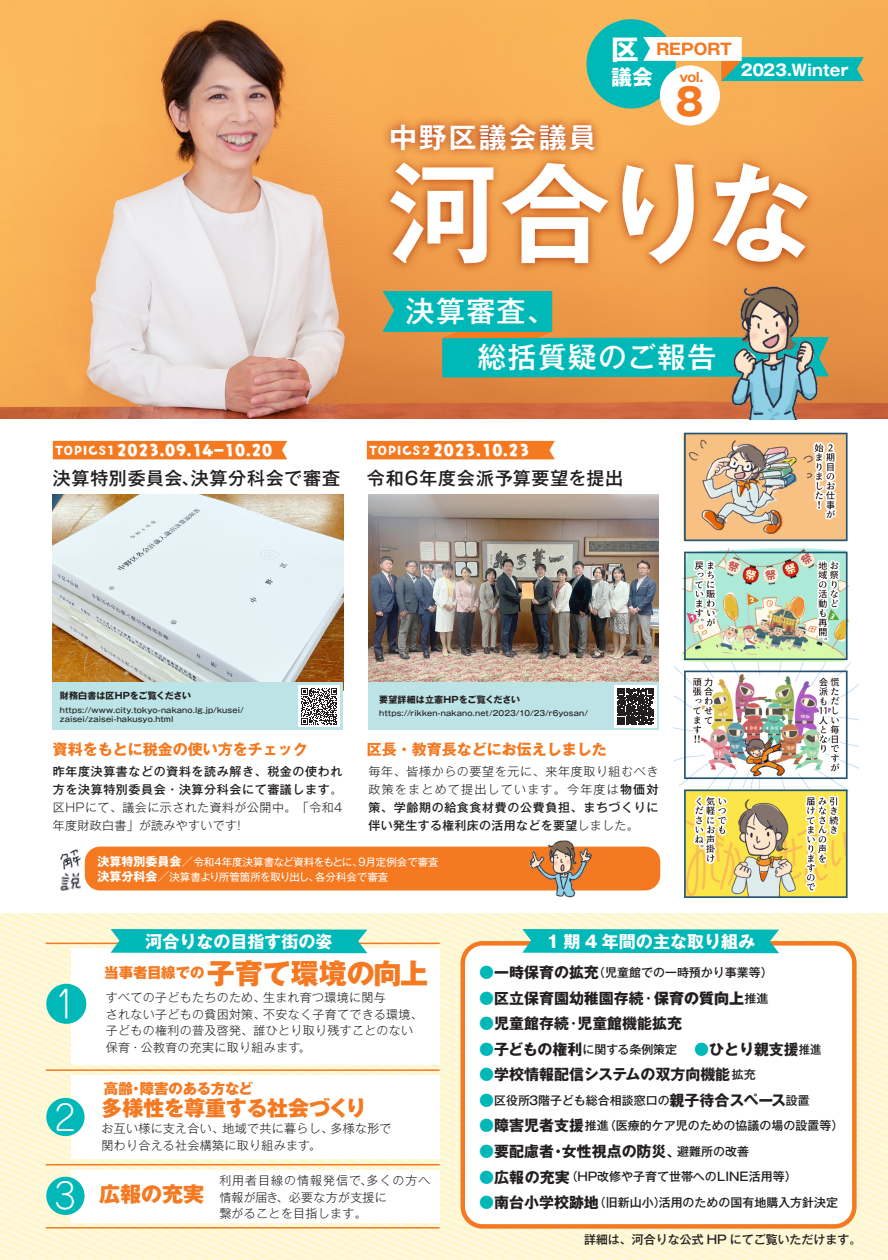
<style>
.page{position:relative;width:888px;height:1260px;background:#fff}
.page>*{position:absolute;margin:0;border:0;box-sizing:border-box;transform-origin:0 0}
.t1{font:700 108.75px "Gothic MB101 Pro De";color:#fff}
.t2{font:700 37.2px "Gothic MB101 Pro";color:#f47921}
.t3{font:300 36.45px "Jun 101 Pro";color:#fff}
.t4{font:300 34.8px "Jun 101 Pro";color:#fff}
.t5{font:500 28.8px/45.6px "Gothic MB101 Pro";letter-spacing:.05em;color:#fff}
.t6{font:800 28.05px "Gothic MB101 Pro";color:#f47921}
.t7{font:700 27.9px "Gothic MB101 Pro De";letter-spacing:.075em;color:#fff}
.t8{font:700 27.9px "Gothic MB101 Pro";color:#fff}
.t9{font:800 21px "Gothic MB101 Pro";color:#f47921}
.t10{font:700 20.85px "Gothic MB101 Pro";color:#fff}
.t11{font:500 18px "Gothic MB101 Pro";letter-spacing:.04em;color:#231f20}
.t12{font:700 16.95px "Gothic MB101 Pro";color:#fff}
.t13{font:700 15.6px "Gothic MB101 Pro";color:#fff}
.t14{font:700 15.6px "Gothic MB101 Pro";color:#f47921}
.t15{font:700 15px "Gothic MB101 Pro";color:#231f20}
.t16{font:700 15px "Gothic MB101 Pro";color:#f47921}
.t17{font:14.85px "NIS JYAUN P 83 pv RKSJ H";color:#fff}
.t18{font:800 14.4px "Gothic MB101 Pro";letter-spacing:-.005em;color:#f47921}
.t19{font:700 12.75px "Gothic MB101 Pro";color:#f47921}
.t20{font:300 12px/16.5px "Gothic MB101 Pro";letter-spacing:.025em;color:#231f20}
.t21{font:500 12px/18px "Gothic MB101 Pro";color:#231f20;text-align:justify}
.t22{font:10.5px/15px "Gothic MB101 Pro";letter-spacing:-.005em;color:#fff}
.t23{font:700 9px "Gothic MB101 Pro";letter-spacing:.01em;color:#231f20}
.t24{font:500 7.5px/9px "Gothic MB101 Pro";letter-spacing:.015em;color:#231f20}
.s1{font-family:"TA kirigirisu"}
.s2{font-weight:300}
.s3{font-weight:500}
.s4{font-weight:700;font-size:12px}
.s5{font-size:15px;color:#00b8b8}
.s6{font-weight:700;font-size:15px}
.s7{font-weight:500;color:#00b8b8}
.s8{font-weight:800}
.s9{font-weight:500;font-size:12px}
</style>
<div class="page">
<svg style="left:0;top:914px;width:888px;height:346px;background:#fdf6d3"></svg>
<div style="left:71px;top:948px;width:368px;height:117px;background:#fff"></div>
<div style="left:71px;top:1075px;width:368px;height:84px;background:#fff"></div>
<img style="left:0;top:0;width:888px;height:419px">
<div style="left:71px;top:1170px;width:368px;height:52px;background:#fff"></div>
<hr style="left:46px;top:1227px;width:393px;height:1px;background:#f47921">
<img style="left:375px;top:146px;width:453px;height:144px">
<img style="left:375px;top:110px;width:237px;height:57px">
<div style="left:586px;top:19px;width:90px;height:90px;background:#00b8b8;border-radius:50%"></div>
<svg style="left:643px;top:37px;width:221px;height:44px"></svg>
<div style="left:660px;top:65px;width:60px;height:60px;background:#fff;border-radius:50%"></div>
<svg style="left:382px;top:291px;width:447px;height:87px;background:#5fa889"></svg>
<img style="left:726px;top:274px;width:99px;height:146px">
<div style="left:85px;top:846px;width:575px;height:44px;background:#f47921;border-radius:15px"></div>
<img style="left:527px;top:840px;width:67px;height:58px">
<div style="left:53px;top:441px;width:234px;height:18px;background:#f47921"></div>
<img style="left:60px;top:849px;width:21px;height:20px">
<img style="left:60px;top:869px;width:25px;height:22px">
<div style="left:367px;top:441px;width:188px;height:18px;background:#f47921"></div>
<img style="left:53px;top:495px;width:290px;height:187px">
<img style="left:368px;top:495px;width:290px;height:187px">
<img style="left:673px;top:432px;width:185px;height:466px">
<div style="left:368px;top:682px;width:290px;height:48px;background:#bce3e5"></div>
<div style="left:614px;top:685px;width:42px;height:42px;background:#fff"></div>
<div style="left:53px;top:682px;width:290px;height:48px;background:#bce3e5"></div>
<div style="left:46px;top:983px;width:40px;height:41px;background:#00b8b8;border-radius:50%"></div>
<div style="left:46px;top:1098px;width:39px;height:38px;background:#00b8b8;border-radius:50%"></div>
<div style="left:46px;top:1176px;width:39px;height:39px;background:#00b8b8;border-radius:50%"></div>
<hr style="left:46px;top:1069px;width:393px;height:2px;background:#f47921">
<hr style="left:46px;top:1164px;width:393px;height:1px;background:#f47921">
<svg style="left:460px;top:941px;width:396px;height:287px"></svg>
<hr style="left:46px;top:942px;width:393px;height:2px;background:#f47921">
<svg style="left:111px;top:929px;width:256px;height:24px;background:#0cbab9"></svg>
<svg style="left:522px;top:929px;width:257px;height:24px;background:#0db9b7"></svg>
<div style="left:299px;top:685px;width:41px;height:42px;background:#fff"></div>
<svg style="left:301px;top:688px;width:36px;height:36px"></svg>
<svg style="left:617px;top:688px;width:36px;height:37px"></svg>
<h3 class="t7" style="left:389px;top:114px;width:209px">中野区議会議員</h3>
<h3 class="t8" style="left:611px;top:26px;width:29px">区</h3>
<h3 class="t10" style="left:611px;top:60px;width:43px">議会</h3>
<h3 class="t14" style="left:656px;top:36px;width:77px">REPORT</h3>
<p class="t19" style="left:679px;top:67px;width:26px">vol.</p>
<h2 class="t2" style="left:675px;top:71px;width:30px">8</h2>
<h3 class="t13" style="left:741px;top:57px;width:109px">2023.Winter</h3>
<h1 class="t1" style="left:389px;top:123px;width:427px">河合りな</h1>
<h3 class="t5" style="left:406px;top:285px;width:312px">決算審査、<br>　　 総括質疑のご報告</h3>
<p class="t17" style="left:53px;top:443px;width:221px"><span class="s1">TOPICS1</span>2023.09.14-10.20</p>
<h3 class="t11" style="left:53px;top:463px;width:289px">決算特別委員会、決算分科会で審査</h3>
<p class="t17" style="left:367px;top:443px;width:164px"><span class="s1">TOPICS2</span>2023.10.23</p>
<h3 class="t11" style="left:367px;top:463px;width:258px">令和6年度会派予算要望を提出</h3>
<p class="t23" style="left:60px;top:688px;width:133px">財務白書は区HPをご覧ください</p>
<p class="t24" style="left:60px;top:704px;width:185px">https://www.city.tokyo-nakano.lg.jp/kusei/ zaisei/zaisei-hakusyo.html</p>
<p class="t16" style="left:53px;top:737px;width:256px">資料をもとに税金の使い方をチェック</p>
<p class="t21" style="left:53px;top:761px;width:291px">昨年度決算書などの資料を読み解き、税金の使われ方を決算特別委員会・決算分科会にて審議します<span class="s2">。区HPにて、議会に示された資料が公開中。「令和4年度財政白書」が読みやすいです!</span></p>
<p class="t23" style="left:379px;top:692px;width:142px">要望詳細は立憲HPをご覧ください</p>
<p class="t24" style="left:379px;top:708px;width:210px">https://rikken-nakano.net/2023/10/23/r6yosan/</p>
<p class="t16" style="left:367px;top:737px;width:242px">区長・教育長などにお伝えしました</p>
<p class="t20" style="left:368px;top:761px;width:291px;line-height:18px;text-align:justify">毎年、皆様からの要望を元に、来年度取り組むべき政策をまとめて提出しています。今年度は<span class="s3">物価対策、学齢期の給食食材費の公費負担、まちづくりに伴い発生する権利床の活用などを要望</span>しました。</p>
<p class="t22" style="left:97px;top:852px;width:343px"><span class="s4">決算特別委員会／</span>令和4年度決算書など資料をもとに、9月定例会で審査<span class="s4">決算分科会／</span>決算書より所管箇所を取り出し、各分科会で審査</p>
<h3 class="t3" style="left:54px;top:975px;width:24px">1</h3>
<h3 class="t4" style="left:55px;top:1090px;width:23px">2</h3>
<h3 class="t4" style="left:55px;top:1168px;width:23px">3</h3>
<h3 class="t12" style="left:145px;top:927px;width:189px">河合りなの目指す街の姿</h3>
<h3 class="t12" style="left:546px;top:927px;width:210px">1 期 4 年間の主な取り組み</h3>
<h3 class="t6" style="left:104px;top:949px;width:325px"><sup>当事者目線での</sup>子育て環境の向上</h3>
<p class="t20" style="left:106px;top:988px;width:318px">すべての子どもたちのため、生まれ育つ環境に関与<br>されない子どもの貧困対策、不安なく子育てできる環境、子どもの権利の普及啓発、誰ひとり取り残すことのない保育・公教育の充実に取り組みます。</p>
<p class="t18" style="left:104px;top:1076px;width:151px">高齢・障害のある方など</p>
<h3 class="t9" style="left:101px;top:1090px;width:267px">多様性を尊重する社会づくり</h3>
<p class="t20" style="left:101px;top:1118px;width:292px">お互い様に支え合い、地域で共に暮らし、多様な形で関わり合える社会構築に取り組みます。</p>
<h3 class="t9" style="left:99px;top:1176px;width:107px">広報の充実</h3>
<p class="t20" style="left:219px;top:1170px;width:213px">利用者目線の情報発信で、多くの方へ情報が届き、必要な方が支援に<br>繋がることを目指します。</p>
<p class="t21" style="left:479px;top:962px;width:295px"><span class="s5">●</span><span class="s6">一時保育の拡充</span>（児童館での一時預かり事業等）</p>
<p class="t15" style="left:479px;top:985px;width:291px"><span class="s7">●</span>区立保育園幼稚園存続<span class="s3">・</span><span class="s8">保育の質向上</span><span class="s9">推進</span></p>
<p class="t15" style="left:479px;top:1011px;width:204px"><span class="s7">●</span>児童館存続<span class="s3">・</span>児童館機能拡充</p>
<p class="t15" style="left:479px;top:1036px;width:343px"><span class="s7">●</span>子どもの権利<span class="s9">に関する条例策定</span> <span class="s3">　</span><span class="s7">●</span>ひとり親支援<span class="s9">推進</span></p>
<p class="t15" style="left:479px;top:1062px;width:278px"><span class="s7">●</span>学校情報配信システムの双方向機能<span class="s9">拡充</span></p>
<p class="t21" style="left:479px;top:1089px;width:332px"><span class="s5">●</span>区役所3階子ども総合相談窓口の<span class="s6">親子待合スペース</span>設置</p>
<p class="t21" style="left:479px;top:1115px;width:365px"><span class="s5">●</span><span class="s6">障害児者支援</span>推進（医療的ケア児のための協議の場の設置等）</p>
<p class="t15" style="left:479px;top:1138px;width:271px"><span class="s7">●</span>要配慮者・女性視点の防災<span class="s3">、</span><span class="s9">避難所の改善</span></p>
<p class="t21" style="left:479px;top:1166px;width:319px"><span class="s5">●</span><span class="s6">広報の充実</span>（HP改修や子育て世帯へのLINE活用等）</p>
<p class="t21" style="left:479px;top:1191px;width:360px"><span class="s5">●</span><span class="s6">南台小学校跡地</span>（旧新山小）活用のための国有地購入方針決定</p>
<p class="t21" style="left:584px;top:1229px;width:279px">詳細は、河合りな公式 HP にてご覧いただけます。</p>
</div>
